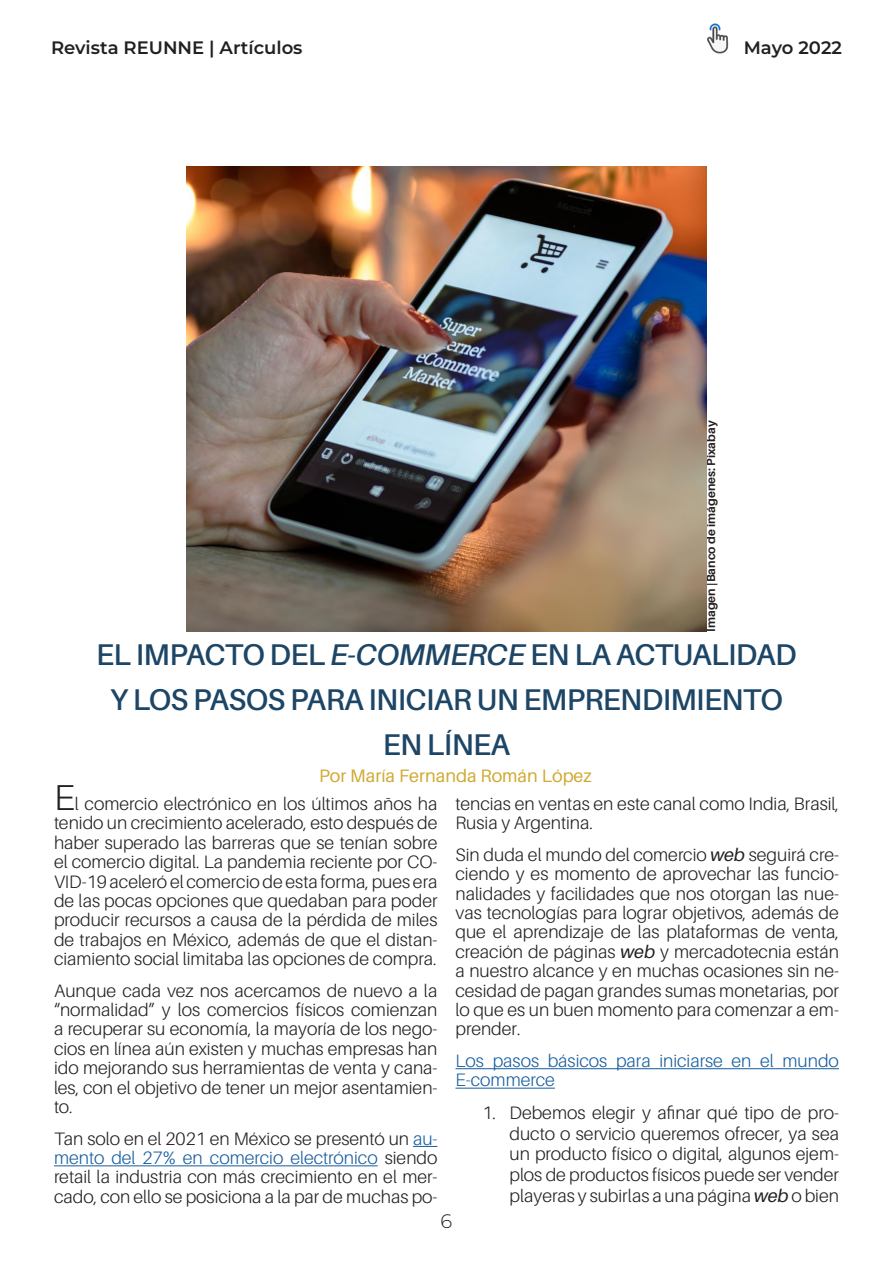
<style>
.page{position:relative;width:893px;height:1263px;background:#fff}
.page>*{position:absolute;margin:0;border:0;box-sizing:border-box;transform-origin:0 0}
.Titular_-_32_puntos{font:600 30px/45px "Aileron";letter-spacing:-.02em;color:#1d4565;text-align:center}
.t1{font:100 19.5px "Montserrat";color:#231f20}
.t2{font:300 18px/19.5px "Aileron";color:#231f20;text-align:justify}
.t3{font:300 18px/19.5px "Aileron";color:#175d9e}
.t4{font:100 18px "Montserrat";color:#231f20}
.Texto_de_cita_-_Cent{font:18px "Aileron";color:#d1aa33}
.t5{font:700 12px "Aileron";color:#231f20}
.s1{font-style:italic}
.s2{font-size:36px}
.s3{color:#175d9e}
.s4{font-weight:400;font-style:italic}
</style>
<div class="page">
<img style="left:187px;top:166px;width:519px;height:465px">
<img style="left:707px;top:23px;width:22px;height:31px">
<svg style="left:413px;top:1146px;width:24px;height:1px"></svg>
<hr style="left:54px;top:1165px;width:324px;height:1px;background:#175d9e">
<hr style="left:455px;top:1068px;width:384px;height:1px;background:#175d9e">
<hr style="left:455px;top:1088px;width:100px;height:1px;background:#175d9e">
<p class="t4" style="left:51px;top:36px;width:253px">Revista REUNNE | Artículos</p>
<p class="t4" style="left:744px;top:36px;width:100px">Mayo 2022</p>
<p class="t5" style="left:704px;top:631px;width:212px;rotate:-90deg">Imagen |Banco de imágenes: Pixabay</p>
<p class="Titular_-_32_puntos" style="left:96px;top:632px;width:702px">EL IMPACTO DEL <span class="s1">E-COMMERCE</span> EN LA ACTUALIDAD<br>Y LOS PASOS PARA INICIAR UN EMPRENDIMIENTO<br>EN LÍNEA</p>
<p class="Texto_de_cita_-_Cent" style="left:319px;top:765px;width:274px">Por María Fernanda Román López</p>
<p class="t2" style="left:54px;top:794px;width:385px"><span class="s2">E</span>l comercio electrónico en los últimos años ha tenido un crecimiento acelerado, esto después de haber superado las barreras que se tenían sobre el comercio digital. La pandemia reciente por CO-VID-19 aceleró el comercio de esta forma, pues era de las pocas opciones que quedaban para poder producir recursos a causa de la pérdida de miles de trabajos en México, además de que el distan&shy;ciamiento social limitaba las opciones de compra.</p>
<p class="t2" style="left:54px;top:981px;width:385px">Aunque cada vez nos acercamos de nuevo a la “normalidad” y los comercios físicos comienzan a recuperar su economía, la mayoría de los nego&shy;cios en línea aún existen y muchas empresas han ido mejorando sus herramientas de venta y cana&shy;les, con el objetivo de tener un mejor asentamien&shy;to.</p>
<p class="t2" style="left:54px;top:1129px;width:385px">Tan solo en el 2021 en México se presentó un <span class="s3">au&shy;mento del 27% en comercio electrónico</span> siendo retail la industria con más crecimiento en el mer&shy;cado, con ello se posiciona a la par de muchas po-</p>
<p class="t2" style="left:455px;top:794px;width:385px">tencias en ventas en este canal como India, Brasil,<br>Rusia y Argentina.</p>
<p class="t2" style="left:455px;top:845px;width:385px">Sin duda el mundo del comercio <span class="s4">web</span> seguirá cre&shy;ciendo y es momento de aprovechar las funcio&shy;nalidades y facilidades que nos otorgan las nue&shy;vas tecnologías para lograr objetivos, además de que el aprendizaje de las plataformas de venta, creación de páginas <span class="s4">web</span> y mercadotecnia están a nuestro alcance y en muchas ocasiones sin ne&shy;cesidad de pagan grandes sumas monetarias, por lo que es un buen momento para comenzar a em&shy;prender.</p>
<p class="t3" style="left:455px;top:1051px;width:385px">Los pasos básicos para iniciarse en el mundo<br>E-commerce</p>
<p class="t2" style="left:509px;top:1103px;width:331px;line-height:20.7px;text-indent:-27px">1. Debemos elegir y afinar qué tipo de pro&shy;ducto o servicio queremos ofrecer, ya sea un producto físico o digital, algunos ejem&shy;plos de productos físicos puede ser vender playeras y subirlas a una página <span class="s4">web</span> o bien</p>
<p class="t1" style="left:441px;top:1208px;width:13px">6</p>
</div>
